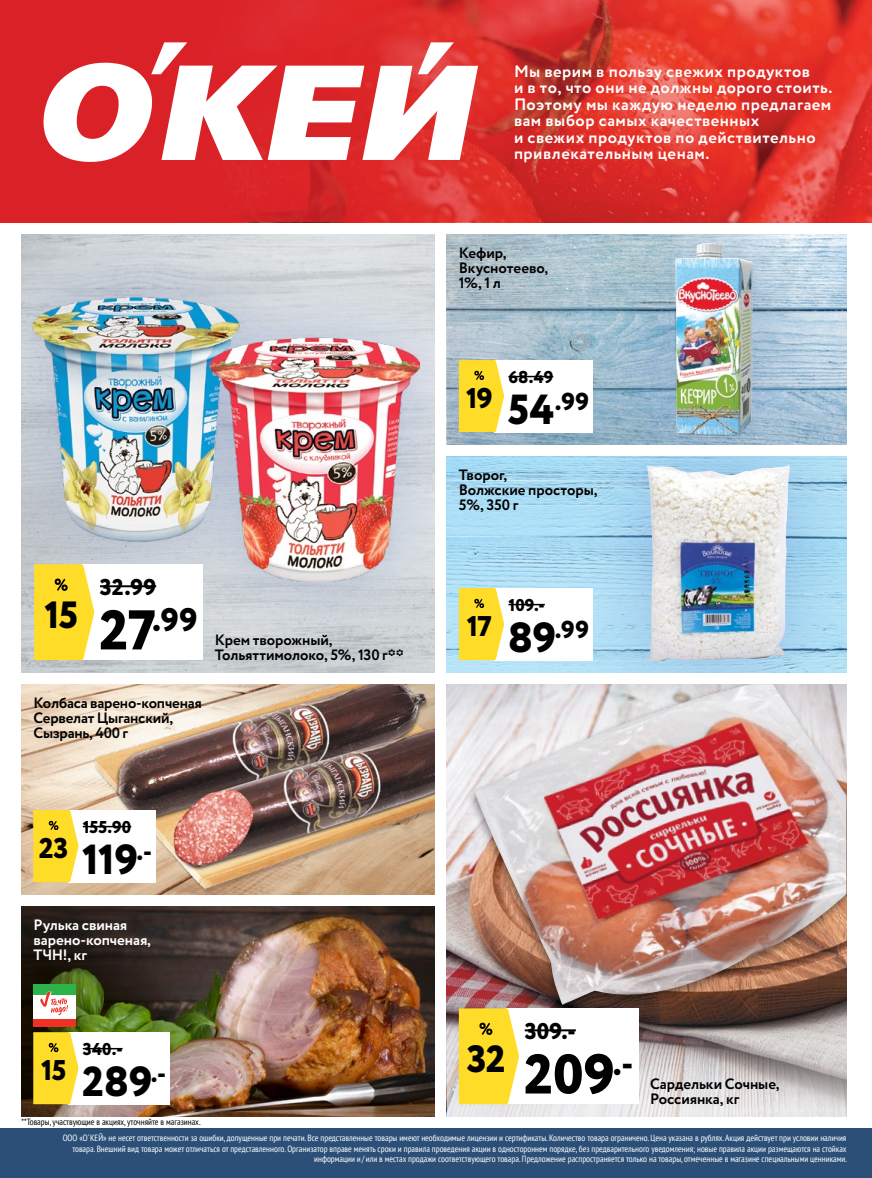
<style>
.page{position:relative;width:872px;height:1178px;background:#fff}
.page>*{position:absolute;margin:0;border:0;box-sizing:border-box;transform-origin:0 0}
.t1{font:800 55.8px "Circe";color:#000}
.t2{font:800 42px "Circe";letter-spacing:-.005em;color:#000}
.t3{font:800 37.95px "Circe";color:#000}
.t4{font:800 32.55px "Circe";color:#000}
.t5{font:800 28.5px "Circe";letter-spacing:-.02em;color:#000}
.t6{font:800 24.45px "Circe";color:#000}
.t7{font:800 22.8px "Circe";letter-spacing:.01em;color:#000}
.t8{font:800 17.1px "Circe";letter-spacing:.01em;color:#000}
.t9{font:700 16.5px/16.5px "Circe";letter-spacing:.03em;color:#fff}
.t10{font:700 15px/15px "Circe";letter-spacing:-.01em;color:#000}
.t11{font:700 15px/15px "Circe";letter-spacing:-.005em;color:#fff}
.t12{font:condensed 9px/10.5px "PT Sans";color:#fff;text-align:right}
.t13{font:condensed 9px "PT Sans";color:#000}
.s1{font-size:42px}
.s2{font-size:55.8px}
</style>
<div class="page">
<img style="left:447px;top:684px;width:19px;height:315px">
<img style="left:21px;top:684px;width:74px;height:210px">
<img style="left:21px;top:906px;width:414px;height:210px">
<img style="left:21px;top:652px;width:414px;height:20px">
<div style="left:21px;top:234px;width:414px;height:418px;background:#4262ae;opacity:.3"></div>
<img style="left:33px;top:297px;width:387px;height:285px">
<svg style="left:447px;top:234px;width:399px;height:210px;background:#a9c0cd"></svg>
<img style="left:447px;top:456px;width:132px;height:216px">
<div style="left:579px;top:456px;width:267px;height:216px;background:#4262ae;opacity:.3"></div>
<img style="left:647px;top:465px;width:143px;height:197px">
<div style="left:604px;top:234px;width:219px;height:210px;background:#4262ae;opacity:.3"></div>
<img style="left:675px;top:243px;width:77px;height:192px">
<div style="left:466px;top:684px;width:380px;height:324px;background:#000;opacity:.45"></div>
<img style="left:474px;top:684px;width:372px;height:315px">
<div style="left:95px;top:684px;width:340px;height:210px;background:#000;opacity:.2"></div>
<img style="left:94px;top:684px;width:341px;height:205px">
<svg style="left:447px;top:999px;width:399px;height:117px;background:#aca2a0"></svg>
<div style="left:0;top:1128px;width:872px;height:50px;background:#2c4f78"></div>
<div style="left:69px;top:1032px;width:101px;height:72px;background:#fff"></div>
<hr style="left:83px;top:1048px;width:40px;height:1px;background:#000">
<svg style="left:33px;top:1032px;width:45px;height:72px;background:#f9da37"></svg>
<div style="left:33px;top:984px;width:42px;height:42px;background:#fff"></div>
<div style="left:33px;top:984px;width:42px;height:11px;background:#2cb34a"></div>
<div style="left:33px;top:1019px;width:42px;height:7px;background:#ee3124"></div>
<svg style="left:40px;top:991px;width:28px;height:24px"></svg>
<div style="left:494px;top:360px;width:99px;height:72px;background:#fff"></div>
<hr style="left:508px;top:376px;width:45px;height:1px;background:#000">
<svg style="left:459px;top:360px;width:45px;height:72px;background:#fbdc3a"></svg>
<div style="left:506px;top:1008px;width:132px;height:96px;background:#fff"></div>
<hr style="left:525px;top:1029px;width:51px;height:2px;background:#000">
<svg style="left:459px;top:1008px;width:60px;height:96px;background:#fbdb3a"></svg>
<div style="left:494px;top:588px;width:99px;height:72px;background:#fff"></div>
<hr style="left:508px;top:604px;width:37px;height:1px;background:#000">
<svg style="left:459px;top:588px;width:45px;height:72px;background:#fbdc3a"></svg>
<div style="left:81px;top:564px;width:122px;height:96px;background:#fff"></div>
<hr style="left:100px;top:585px;width:56px;height:2px;background:#000">
<svg style="left:34px;top:564px;width:60px;height:96px;background:#fbdc3a"></svg>
<div style="left:69px;top:810px;width:87px;height:72px;background:#fff"></div>
<hr style="left:83px;top:826px;width:48px;height:1px;background:#000">
<svg style="left:33px;top:810px;width:45px;height:72px;background:#fbdb39"></svg>
<img style="left:703px;top:0;width:169px;height:222px">
<svg style="left:0;top:0;width:703px;height:222px;background:#d92d2c"></svg>
<svg style="left:38px;top:42px;width:440px;height:121px"></svg>
<h3 class="t9" style="left:514px;top:64px;width:320px">Мы верим в пользу свежих продуктов<br>и в то, что они не должны дорого стоить.<br>Поэтому мы каждую неделю предлагаем вам выбор самых качественных<br>и свежих продуктов по действительно привлекательным ценам.</h3>
<h3 class="t10" style="left:459px;top:246px;width:91px">Кефир,<br>Вкуснотеево,<br>1%, 1 л</h3>
<h3 class="t5" style="left:466px;top:379px;width:28px">19</h3>
<h3 class="t8" style="left:508px;top:366px;width:46px">68.49</h3>
<h3 class="t6" style="left:508px;top:385px;width:83px"><span class="s1">54</span>.99</h3>
<h3 class="t3" style="left:45px;top:589px;width:35px">15</h3>
<h3 class="t7" style="left:100px;top:572px;width:58px">32.99</h3>
<h3 class="t4" style="left:99px;top:598px;width:100px"><span class="s2">27</span>.99</h3>
<h3 class="t10" style="left:215px;top:633px;width:191px">Крем творожный,<br>Тольяттимолоко, 5%, 130 г**</h3>
<h3 class="t10" style="left:33px;top:696px;width:170px">Колбаса варено-копченая<br>Сервелат Цыганский,<br>Сызрань, 400 г</h3>
<h3 class="t5" style="left:39px;top:829px;width:31px">23</h3>
<h3 class="t8" style="left:83px;top:816px;width:50px">155.90</h3>
<h2 class="t2" style="left:82px;top:831px;width:71px">119<sup>.-</sup></h2>
<h3 class="t11" style="left:33px;top:918px;width:119px">Рулька свиная варено-копченая,<br>ТЧН!, кг</h3>
<h3 class="t5" style="left:41px;top:1051px;width:27px">15</h3>
<h3 class="t8" style="left:83px;top:1038px;width:41px">340.-</h3>
<h2 class="t2" style="left:82px;top:1053px;width:86px">289<sup>.-</sup></h2>
<p class="t13" style="left:21px;top:1115px;width:181px">**Товары, участвующие в акциях, уточняйте в магазинах.</p>
<h3 class="t10" style="left:459px;top:468px;width:140px">Творог,<br>Волжские просторы,<br>5%, 350 г</h3>
<h3 class="t5" style="left:467px;top:607px;width:27px">17</h3>
<h3 class="t8" style="left:508px;top:594px;width:38px">109.-</h3>
<h3 class="t6" style="left:508px;top:613px;width:83px"><span class="s1">89</span>.99</h3>
<h3 class="t3" style="left:467px;top:1033px;width:40px">32</h3>
<h3 class="t7" style="left:525px;top:1016px;width:53px">309.-</h3>
<h1 class="t1" style="left:524px;top:1036px;width:111px">209<sup>.-</sup></h1>
<h3 class="t10" style="left:650px;top:1077px;width:131px">Сардельки Сочные,<br>Россиянка, кг</h3>
<p class="t12" style="left:63px;top:1132px;width:786px">ООО «О´КЕЙ» не несет ответственности за ошибки, допущенные при печати. Все представленные товары имеют необходимые лицензии и сертификаты. Количество товара ограничено. Цена указана в рублях. Акция действует при условии наличия товара. Внешний вид товара может отличаться от представленного. Организатор вправе менять сроки и правила проведения акции в одностороннем порядке, без предварительного уведомления; новые правила акции размещаются на стойках информации и / или в местах продажи соответствующего товара. Предложение распространяется только на товары, отмеченные в магазине специальными ценниками.</p>
</div>
